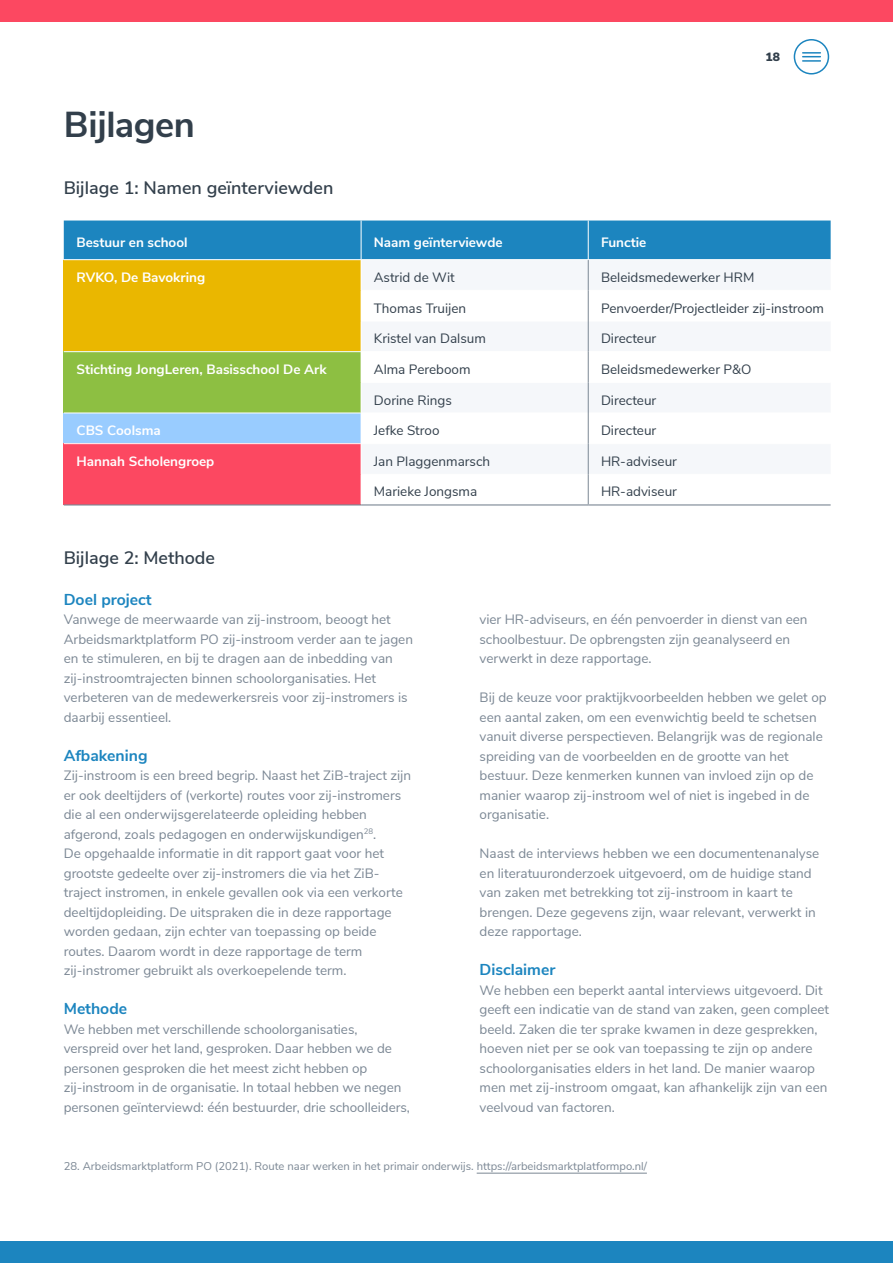
<style>
.page{position:relative;width:893px;height:1263px;background:#fff}
.page>*{position:absolute;margin:0;border:0;box-sizing:border-box;transform-origin:0 0}
.KOP-1_hfdstk{font:700 36px "Nunito Sans";letter-spacing:-.015em;color:#323f4b}
.TUSSENkop{font:600 18px "Nunito Sans";color:#323f4b}
.ALINEAkop{font:700 15.75px "Nunito Sans";color:#1c85bf}
.BODY{font:13.5px/19.5px "Nunito Sans";color:#7b8794}
.TABEL_body{font:13.5px "Nunito Sans";color:#323f4b}
.TABEL_body_bold_wit{font:700 13.5px "Nunito Sans";color:#fff}
.t1{font:900 12px "Nunito Sans";color:#323f4b}
.VOETNOOT{font:11.25px "Nunito Sans";color:#7b8794}
</style>
<div class="page">
<div style="left:0;top:1242px;width:893px;height:21px;background:#1c85bf"></div>
<div style="left:0;top:0;width:893px;height:21px;background:#fc4861"></div>
<div style="left:794px;top:39px;width:35px;height:36px;border:2px solid #1c85bf;border-radius:50%"></div>
<svg style="left:803px;top:52px;width:17px;height:10px"></svg>
<div style="left:64px;top:220px;width:767px;height:39px;background:#1c85bf"></div>
<div style="left:64px;top:260px;width:297px;height:92px;background:#eab700"></div>
<div style="left:64px;top:352px;width:297px;height:61px;background:#8dbf42"></div>
<div style="left:64px;top:413px;width:297px;height:31px;background:#9cf"></div>
<div style="left:64px;top:444px;width:297px;height:61px;background:#fc4861"></div>
<hr style="left:361px;top:220px;width:1px;height:39px;background:#fff">
<hr style="left:588px;top:220px;width:1px;height:39px;background:#fff">
<hr style="left:64px;top:351px;width:297px;height:1px;background:#fff">
<hr style="left:64px;top:413px;width:297px;height:1px;background:#fff">
<hr style="left:64px;top:443px;width:297px;height:1px;background:#fff">
<hr style="left:64px;top:504px;width:297px;height:1px;background:#7b8794">
<hr style="left:361px;top:504px;width:227px;height:1px;background:#7b8794">
<hr style="left:588px;top:504px;width:243px;height:1px;background:#7b8794">
<hr style="left:588px;top:260px;width:1px;height:30px;background:#7b8794">
<hr style="left:588px;top:290px;width:1px;height:31px;background:#7b8794">
<hr style="left:588px;top:321px;width:1px;height:31px;background:#7b8794">
<hr style="left:588px;top:352px;width:1px;height:30px;background:#7b8794">
<hr style="left:588px;top:382px;width:1px;height:31px;background:#7b8794">
<hr style="left:588px;top:413px;width:1px;height:31px;background:#7b8794">
<hr style="left:588px;top:444px;width:1px;height:30px;background:#7b8794">
<hr style="left:588px;top:474px;width:1px;height:30px;background:#7b8794">
<hr style="left:477px;top:1173px;width:170px;height:1px;background:#7b8794">
<p class="KOP-1_hfdstk" style="left:64px;top:98px;width:133px">Bijlagen</p>
<p class="TUSSENkop" style="left:64px;top:174px;width:271px">Bijlage 1: Namen geïnterviewden</p>
<p class="t1" style="left:765px;top:48px;width:16px">18</p>
<p class="TABEL_body_bold_wit" style="left:77px;top:232px;width:113px">Bestuur en school</p>
<p class="TABEL_body_bold_wit" style="left:374px;top:232px;width:130px">Naam geïnterviewde</p>
<p class="TABEL_body_bold_wit" style="left:601px;top:232px;width:47px">Functie</p>
<p class="TABEL_body_bold_wit" style="left:77px;top:267px;width:130px">RVKO, De Bavokring</p>
<p class="TABEL_body" style="left:374px;top:267px;width:83px">Astrid de Wit</p>
<p class="TABEL_body" style="left:601px;top:267px;width:155px">Beleidsmedewerker HRM</p>
<p class="TABEL_body" style="left:374px;top:298px;width:94px">Thomas Truijen</p>
<p class="TABEL_body" style="left:601px;top:298px;width:225px">Penvoerder/Projectleider zij-instroom</p>
<p class="TABEL_body" style="left:374px;top:329px;width:114px">Kristel van Dalsum</p>
<p class="TABEL_body" style="left:601px;top:329px;width:57px">Directeur</p>
<p class="TABEL_body_bold_wit" style="left:77px;top:359px;width:252px">Stichting JongLeren, Basisschool De Ark</p>
<p class="TABEL_body" style="left:374px;top:359px;width:98px">Alma Pereboom</p>
<p class="TABEL_body" style="left:601px;top:359px;width:152px">Beleidsmedewerker P&amp;O</p>
<p class="TABEL_body" style="left:374px;top:390px;width:80px">Dorine Rings</p>
<p class="TABEL_body" style="left:601px;top:390px;width:57px">Directeur</p>
<p class="TABEL_body_bold_wit" style="left:77px;top:421px;width:86px">CBS Coolsma</p>
<p class="TABEL_body" style="left:374px;top:421px;width:67px">Jefke Stroo</p>
<p class="TABEL_body" style="left:601px;top:421px;width:57px">Directeur</p>
<p class="TABEL_body_bold_wit" style="left:77px;top:451px;width:139px">Hannah Scholengroep</p>
<p class="TABEL_body" style="left:374px;top:451px;width:118px">Jan Plaggenmarsch</p>
<p class="TABEL_body" style="left:601px;top:451px;width:78px">HR-adviseur</p>
<p class="TABEL_body" style="left:374px;top:482px;width:105px">Marieke Jongsma</p>
<p class="TABEL_body" style="left:601px;top:482px;width:78px">HR-adviseur</p>
<p class="TUSSENkop" style="left:64px;top:545px;width:153px">Bijlage 2: Methode</p>
<p class="ALINEAkop" style="left:64px;top:588px;width:89px">Doel project</p>
<p class="BODY" style="left:64px;top:609px;width:351px">Vanwege de meerwaarde van zij-instroom, beoogt het Arbeidsmarktplatform PO zij-instroom verder aan te jagen en te stimuleren, en bij te dragen aan de inbedding van zij-instroomtrajecten binnen schoolorganisaties. Het verbeteren van de medewerkersreis voor zij-instromers is daarbij essentieel.</p>
<p class="ALINEAkop" style="left:64px;top:744px;width:85px">Afbakening</p>
<p class="BODY" style="left:64px;top:765px;width:349px">Zij-instroom is een breed begrip. Naast het ZiB-traject zijn er ook deeltijders of (verkorte) routes voor zij-instromers die al een onderwijsgerelateerde opleiding hebben afgerond, zoals pedagogen en onderwijskundigen<sup>28</sup>.<br>De opgehaalde informatie in dit rapport gaat voor het grootste gedeelte over zij-instromers die via het ZiB&shy;traject instromen, in enkele gevallen ook via een verkorte deeltijdopleiding. De uitspraken die in deze rapportage worden gedaan, zijn echter van toepassing op beide routes. Daarom wordt in deze rapportage de term zij-instromer gebruikt als overkoepelende term.</p>
<p class="ALINEAkop" style="left:64px;top:997px;width:65px">Methode</p>
<p class="BODY" style="left:64px;top:1018px;width:348px">We hebben met verschillende schoolorganisaties, verspreid over het land, gesproken. Daar hebben we de personen gesproken die het meest zicht hebben op zij-instroom in de organisatie. In totaal hebben we negen personen geïnterviewd: één bestuurder, drie schoolleiders,</p>
<p class="BODY" style="left:480px;top:609px;width:329px">vier HR-adviseurs, en één penvoerder in dienst van een schoolbestuur. De opbrengsten zijn geanalyseerd en verwerkt in deze rapportage.</p>
<p class="BODY" style="left:480px;top:687px;width:349px">Bij de keuze voor praktijkvoorbeelden hebben we gelet op een aantal zaken, om een evenwichtig beeld te schetsen vanuit diverse perspectieven. Belangrijk was de regionale spreiding van de voorbeelden en de grootte van het bestuur. Deze kenmerken kunnen van invloed zijn op de manier waarop zij-instroom wel of niet is ingebed in de organisatie.</p>
<p class="BODY" style="left:480px;top:843px;width:341px">Naast de interviews hebben we een documentenanalyse en literatuuronderzoek uitgevoerd, om de huidige stand van zaken met betrekking tot zij-instroom in kaart te brengen. Deze gegevens zijn, waar relevant, verwerkt in deze rapportage.</p>
<p class="ALINEAkop" style="left:480px;top:958px;width:77px">Disclaimer</p>
<p class="BODY" style="left:480px;top:979px;width:351px">We hebben een beperkt aantal interviews uitgevoerd. Dit geeft een indicatie van de stand van zaken, geen compleet beeld. Zaken die ter sprake kwamen in deze gesprekken, hoeven niet per se ook van toepassing te zijn op andere schoolorganisaties elders in het land. De manier waarop men met zij-instroom omgaat, kan afhankelijk zijn van een veelvoud van factoren.</p>
<p class="VOETNOOT" style="left:64px;top:1158px;width:585px">28. Arbeidsmarktplatform PO (2021). Route naar werken in het primair onderwijs. https://arbeidsmarktplatformpo.nl/</p>
</div>
